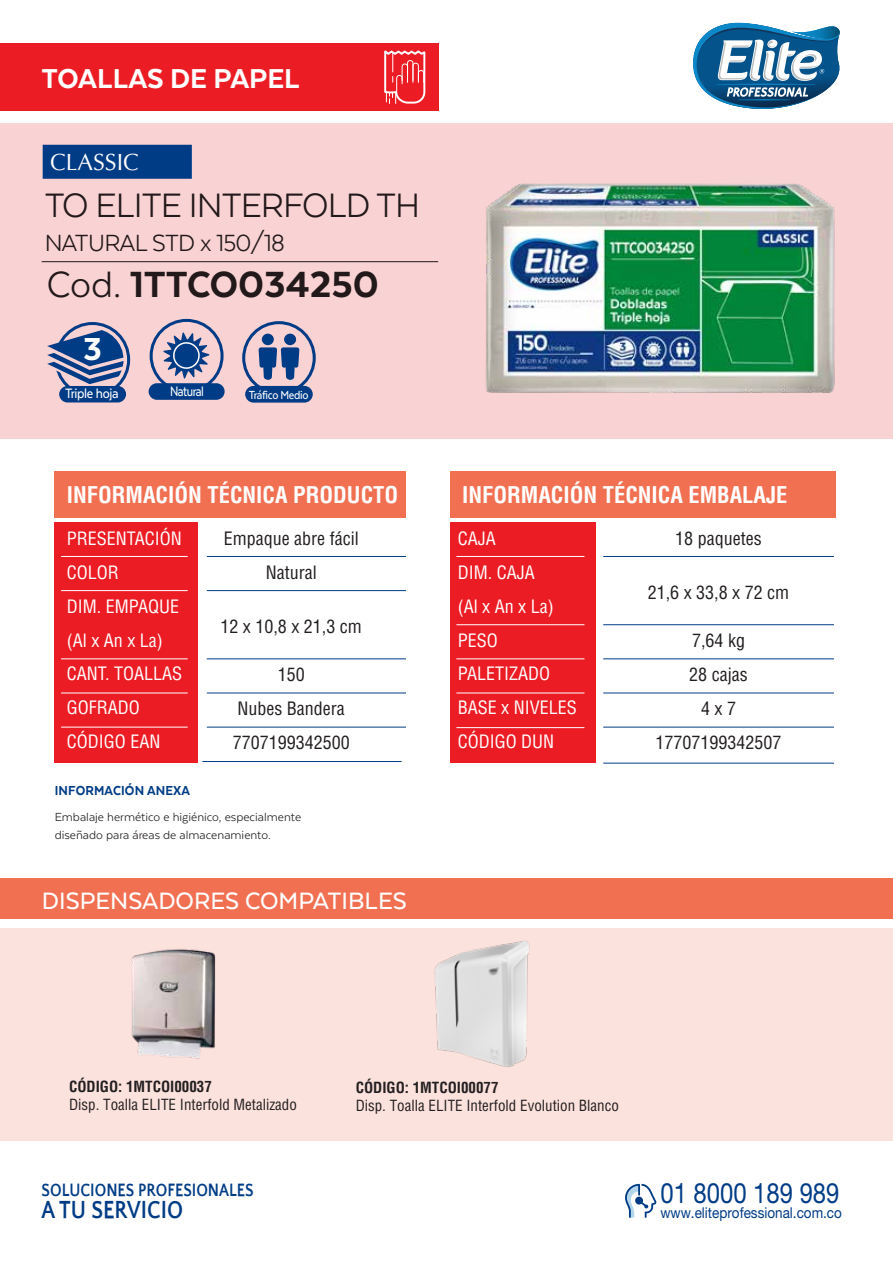
<style>
.page{position:relative;width:893px;height:1263px;background:#fff}
.page>*{position:absolute;margin:0;border:0;box-sizing:border-box;transform-origin:0 0}
.t1{font:800 42px "Texta";color:#231f20}
.t2{font:39px "Texta";letter-spacing:-.025em;color:#231f20}
.t3{font:800 36.6px "Texta";color:#fff}
.t4{font:800 31.5px "Texta";color:#fff}
.t5{font:28.05px "Helvetica Neue";color:#003c86;scale:.85 1}
.t6{font:500 27.3px "Texta";color:#fff}
.t7{font:27px "Texta";letter-spacing:-.025em;color:#231f20}
.t8{font:700 25.5px "Quattrocento Sans";color:#003c86;scale:.85 1}
.t9{font:23.55px "Optima LT Std";color:#fff}
.t10{font:700 condensed 22.5px "Helvetica LT Std";color:#fff}
.t11{font:700 18.45px "Quattrocento Sans";color:#003c86;scale:.85 1}
.t12{font:condensed 18px/33.8px "Helvetica LT Std";color:#fff}
.t13{font:condensed 18px/33.8px "Helvetica LT Std";color:#231f20;text-align:center}
.t14{font:500 15.75px "Texta";letter-spacing:-.03em;color:#fff;scale:.9 1}
.t15{font:500 15.75px "Texta";letter-spacing:-.03em;color:#fff;scale:.8 1}
.t16{font:condensed 15px "Helvetica LT Std";color:#231f20}
.t17{font:700 condensed 15px "Helvetica LT Std";color:#231f20}
.t18{font:15px "Helvetica Neue";color:#003c86;scale:.9 1}
.t19{font:800 15px "Texta";letter-spacing:.01em;color:#003c86;scale:.95 1}
.t20{font:13.5px/18px "Texta";color:#231f20}
.t21{font:500 13.5px "Texta";letter-spacing:-.025em;color:#fff;scale:.9 1}
.s1{font-weight:400}
</style>
<div class="page">
<div style="left:0;top:928px;width:893px;height:213px;background:#fce2dd"></div>
<div style="left:0;top:878px;width:893px;height:41px;background:#f27052"></div>
<div style="left:0;top:123px;width:893px;height:316px;background:#f9d3d4"></div>
<div style="left:0;top:43px;width:438px;height:68px;background:#ec1c24"></div>
<div style="left:43px;top:145px;width:149px;height:34px;background:#003c86"></div>
<hr style="left:42px;top:261px;width:396px;height:1px;background:#231f20">
<svg style="left:384px;top:50px;width:42px;height:54px"></svg>
<div style="left:55px;top:522px;width:143px;height:241px;background:#ec1c24"></div>
<hr style="left:61px;top:556px;width:127px;height:1px;background:#fff">
<hr style="left:61px;top:590px;width:127px;height:1px;background:#fff">
<hr style="left:61px;top:658px;width:127px;height:1px;background:#fff">
<hr style="left:61px;top:727px;width:127px;height:1px;background:#fff">
<hr style="left:61px;top:693px;width:127px;height:1px;background:#fff">
<hr style="left:207px;top:556px;width:199px;height:1px;background:#003c86">
<hr style="left:207px;top:590px;width:199px;height:1px;background:#003c86">
<hr style="left:207px;top:659px;width:199px;height:1px;background:#003c86">
<hr style="left:207px;top:693px;width:199px;height:1px;background:#003c86">
<hr style="left:207px;top:727px;width:199px;height:1px;background:#003c86">
<hr style="left:202px;top:761px;width:200px;height:1px;background:#003c86">
<div style="left:55px;top:471px;width:351px;height:47px;background:#f27052"></div>
<hr style="left:603px;top:556px;width:231px;height:1px;background:#003c86">
<hr style="left:603px;top:624px;width:231px;height:1px;background:#003c86">
<hr style="left:603px;top:659px;width:231px;height:1px;background:#003c86">
<hr style="left:603px;top:693px;width:231px;height:1px;background:#003c86">
<hr style="left:603px;top:727px;width:231px;height:1px;background:#003c86">
<hr style="left:603px;top:763px;width:231px;height:1px;background:#003c86">
<div style="left:450px;top:522px;width:146px;height:240px;background:#ec1c24"></div>
<div style="left:450px;top:471px;width:386px;height:47px;background:#f27052"></div>
<hr style="left:456px;top:556px;width:128px;height:1px;background:#fff">
<hr style="left:456px;top:624px;width:128px;height:1px;background:#fff">
<hr style="left:456px;top:658px;width:128px;height:1px;background:#fff">
<hr style="left:456px;top:693px;width:128px;height:1px;background:#fff">
<hr style="left:456px;top:727px;width:128px;height:1px;background:#fff">
<svg style="left:693px;top:22px;width:147px;height:87px"></svg>
<svg style="left:625px;top:1184px;width:31px;height:34px"></svg>
<img style="left:485px;top:183px;width:350px;height:210px">
<div style="left:242px;top:321px;width:74px;height:74px;border:3px solid #003c86;border-radius:50%"></div>
<svg style="left:258px;top:334px;width:41px;height:46px"></svg>
<div style="left:245px;top:386px;width:68px;height:17px;background:#003c86;border-radius:8px"></div>
<svg style="left:47px;top:322px;width:84px;height:76px"></svg>
<div style="left:59px;top:386px;width:67px;height:16px;background:#003c86;border-radius:8px"></div>
<div style="left:150px;top:319px;width:74px;height:74px;border:3px solid #003c86;border-radius:50%"></div>
<div style="left:149px;top:383px;width:76px;height:17px;background:#003c86;border-radius:8px"></div>
<svg style="left:163px;top:332px;width:47px;height:47px"></svg>
<img style="left:434px;top:940px;width:96px;height:127px">
<img style="left:131px;top:949px;width:85px;height:110px">
<h3 class="t4" style="left:42px;top:62px;width:260px">TOALLAS DE PAPEL</h3>
<h3 class="t9" style="left:50px;top:148px;width:90px">CLASSIC</h3>
<h2 class="t2" style="left:44px;top:185px;width:378px">TO ELITE INTERFOLD TH</h2>
<h3 class="t7" style="left:44px;top:229px;width:242px">NATURAL STD x 150/18</h3>
<h1 class="t1" style="left:46px;top:263px;width:334px"><span class="s1">Cod.</span> 1TTCO034250</h1>
<h3 class="t3" style="left:83px;top:330px;width:20px">3</h3>
<p class="t15" style="left:170px;top:383px;width:44px">Natural</p>
<p class="t14" style="left:65px;top:386px;width:61px">Triple hoja</p>
<p class="t21" style="left:249px;top:387px;width:68px">Tráfico Medio</p>
<p class="t10" style="left:67px;top:481px;width:333px">INFORMACIÓN TÉCNICA PRODUCTO</p>
<p class="t12" style="left:67px;top:522px;width:117px">PRESENTACIÓN<br>COLOR<br>DIM. EMPAQUE (Al x An x La)<br>CANT. TOALLAS<br>GOFRADO<br>CÓDIGO EAN</p>
<p class="t13" style="left:675px;top:522px;width:88px">18 paquetes</p>
<p class="t10" style="left:462px;top:481px;width:327px">INFORMACIÓN TÉCNICA EMBALAJE</p>
<p class="t12" style="left:458px;top:522px;width:121px">CAJA<br>DIM. CAJA<br>(Al x An x La)<br>PESO<br>PALETIZADO<br>BASE x NIVELES<br>CÓDIGO DUN</p>
<p class="t13" style="left:224px;top:522px;width:136px">Empaque abre fácil<br>Natural</p>
<p class="t13" style="left:648px;top:576px;width:143px">21,6 x 33,8 x 72 cm</p>
<p class="t13" style="left:655px;top:624px;width:127px">7,64 kg<br>28 cajas<br>4 x 7<br>17707199342507</p>
<p class="t13" style="left:220px;top:609px;width:143px">12 x 10,8 x 21,3 cm</p>
<p class="t13" style="left:233px;top:657px;width:118px">150<br>Nubes Bandera<br>7707199342500</p>
<p class="t19" style="left:55px;top:783px;width:144px">INFORMACIÓN ANEXA</p>
<p class="t20" style="left:55px;top:808px;width:248px">Embalaje hermético e higiénico, especialmente diseñado para áreas de almacenamiento.</p>
<h3 class="t6" style="left:42px;top:886px;width:366px">DISPENSADORES COMPATIBLES</h3>
<p class="t17" style="left:69px;top:1077px;width:144px">CÓDIGO: 1MTCOI00037</p>
<p class="t16" style="left:69px;top:1095px;width:229px">Disp. Toalla ELITE Interfold Metalizado</p>
<p class="t11" style="left:42px;top:1181px;width:251px">SOLUCIONES PROFESIONALES</p>
<h3 class="t8" style="left:42px;top:1196px;width:168px">A TU SERVICIO</h3>
<p class="t17" style="left:356px;top:1078px;width:144px">CÓDIGO: 1MTCOI00077</p>
<p class="t16" style="left:356px;top:1096px;width:265px">Disp. Toalla ELITE Interfold Evolution Blanco</p>
<h3 class="t5" style="left:660px;top:1176px;width:212px">01 8000 189 989</h3>
<p class="t18" style="left:660px;top:1204px;width:203px">www.eliteprofessional.com.co</p>
</div>
